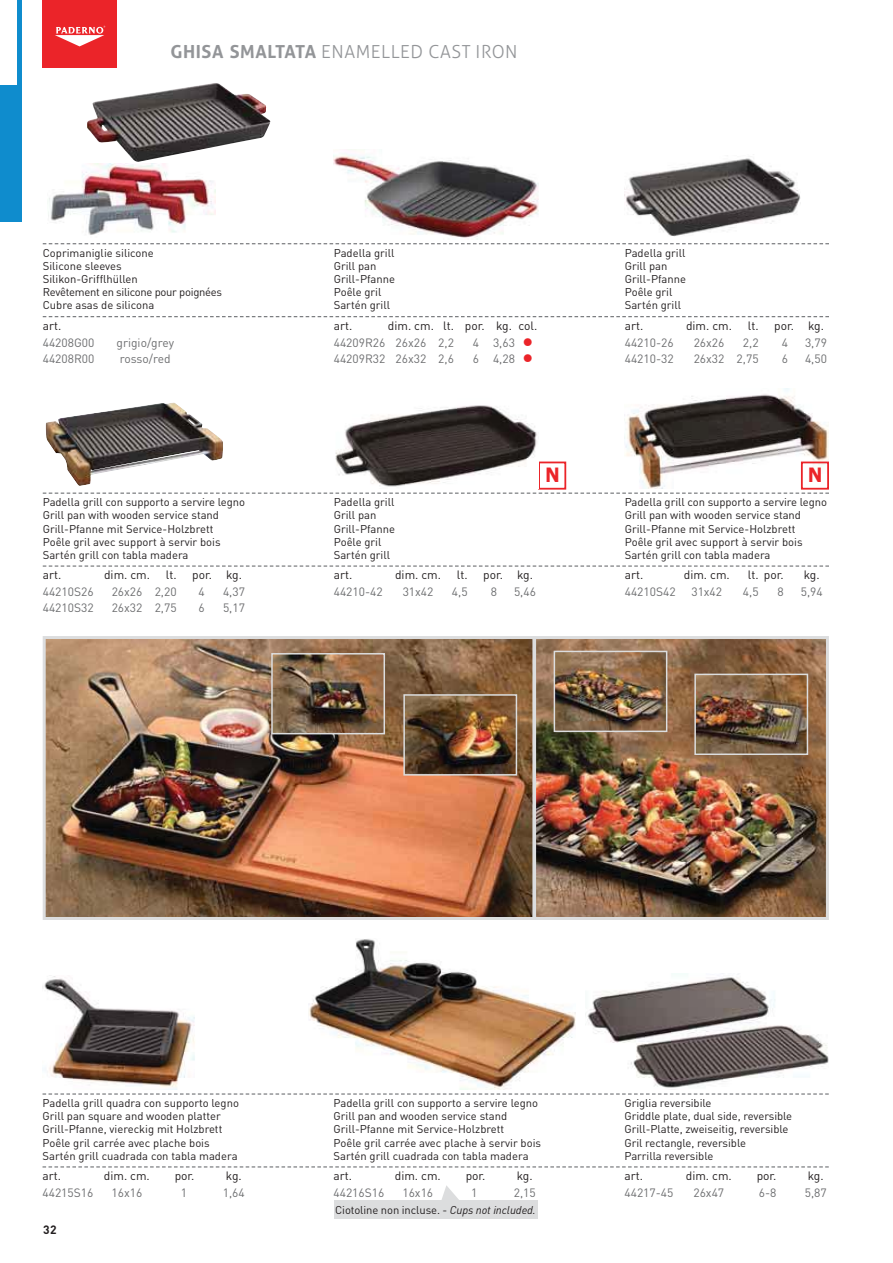
<style>
.page{position:relative;width:893px;height:1263px;background:#fff}
.page>*{position:absolute;margin:0;border:0;box-sizing:border-box;transform-origin:0 0}
.t1{font:700 19.8px "Verdana";color:#eb2429;scale:.88 1}
.t2{font:300 18px "Aller";letter-spacing:.03em;color:#939598}
.t3{font:12px "DIN";color:#6d6e70}
.t4{font:12px "DIN";color:#231f20}
.t5{font:700 12px "DIN";color:#231f20}
.t6{font:11.25px/13.2px "DIN";color:#231f20}
.s1{font-weight:700}
.s2{font-style:italic}
</style>
<div class="page">
<div style="left:42px;top:0;width:75px;height:67px;background:#eb2429"></div>
<svg style="left:55px;top:26px;width:50px;height:20px"></svg>
<div style="left:0;top:85px;width:21px;height:137px;background:#0f8ccd"></div>
<hr style="left:17px;top:0;width:4px;height:207px;background:#0f8ccd">
<img style="left:48px;top:163px;width:167px;height:72px">
<svg style="left:43px;top:316px;width:786px;height:1px"></svg>
<svg style="left:43px;top:243px;width:786px;height:1px"></svg>
<img style="left:334px;top:149px;width:204px;height:90px">
<img style="left:625px;top:158px;width:175px;height:79px">
<img style="left:87px;top:83px;width:183px;height:79px">
<div style="left:538px;top:462px;width:28px;height:28px;border:2px solid #eb2429"></div>
<img style="left:46px;top:402px;width:177px;height:84px">
<svg style="left:43px;top:565px;width:786px;height:2px"></svg>
<svg style="left:43px;top:493px;width:786px;height:1px"></svg>
<img style="left:335px;top:405px;width:202px;height:82px">
<img style="left:625px;top:388px;width:204px;height:101px">
<div style="left:801px;top:462px;width:28px;height:28px;border:2px solid #eb2429"></div>
<svg style="left:437px;top:1185px;width:32px;height:16px"></svg>
<div style="left:333px;top:1201px;width:204px;height:18px;background:#dcddde"></div>
<img style="left:44px;top:976px;width:151px;height:113px">
<svg style="left:43px;top:1166px;width:786px;height:2px"></svg>
<svg style="left:43px;top:1093px;width:786px;height:2px"></svg>
<img style="left:308px;top:939px;width:268px;height:150px">
<img style="left:585px;top:973px;width:244px;height:115px">
<img style="left:47px;top:640px;width:484px;height:276px">
<div style="left:43px;top:636px;width:492px;height:284px;border:3px solid #dcddde"></div>
<img style="left:537px;top:640px;width:288px;height:276px">
<div style="left:533px;top:636px;width:296px;height:284px;border:3px solid #dcddde"></div>
<img style="left:274px;top:656px;width:108px;height:75px">
<div style="left:271px;top:653px;width:114px;height:81px;border:2px solid #dcddde"></div>
<img style="left:557px;top:654px;width:107px;height:75px">
<div style="left:554px;top:651px;width:113px;height:81px;border:2px solid #dcddde"></div>
<img style="left:697px;top:677px;width:108px;height:75px">
<div style="left:694px;top:674px;width:114px;height:81px;border:2px solid #dcddde"></div>
<img style="left:406px;top:697px;width:108px;height:76px">
<div style="left:403px;top:694px;width:114px;height:82px;border:2px solid #dcddde"></div>
<h2 class="t2" style="left:171px;top:45px;width:348px"><span class="s1">GHISA SMALTATA</span> ENAMELLED CAST IRON</h2>
<p class="t6" style="left:43px;top:247px;width:181px">Coprimaniglie silicone<br>Silicone sleeves<br>Silikon-Grifflhüllen<br>Revêtement en silicone pour poignées<br>Cubre asas de silicona</p>
<p class="t4" style="left:43px;top:321px;width:20px">art.</p>
<p class="t3" style="left:43px;top:338px;width:53px">44208G00</p>
<p class="t3" style="left:117px;top:338px;width:59px">grigio/grey</p>
<p class="t3" style="left:43px;top:354px;width:53px">44208R00</p>
<p class="t3" style="left:120px;top:354px;width:52px">rosso/red</p>
<p class="t6" style="left:43px;top:497px;width:204px">Padella grill con supporto a servire legno Grill pan with wooden service stand Grill-Pfanne mit Service-Holzbrett<br>Poêle gril avec support à servir bois Sartén grill con tabla madera</p>
<p class="t4" style="left:43px;top:571px;width:20px">art.</p>
<p class="t4" style="left:104px;top:571px;width:47px">dim. cm.</p>
<p class="t4" style="left:166px;top:571px;width:78px">lt. por. kg.</p>
<p class="t3" style="left:43px;top:587px;width:52px">44210S26</p>
<p class="t3" style="left:112px;top:587px;width:66px">26x26 2,20</p>
<p class="t3" style="left:199px;top:587px;width:8px">4</p>
<p class="t3" style="left:223px;top:587px;width:23px">4,37</p>
<p class="t3" style="left:43px;top:604px;width:52px">44210S32</p>
<p class="t3" style="left:112px;top:604px;width:66px">26x32 2,75</p>
<p class="t3" style="left:199px;top:604px;width:8px">6</p>
<p class="t3" style="left:223px;top:604px;width:23px">5,17</p>
<p class="t6" style="left:334px;top:247px;width:63px">Padella grill<br>Grill pan<br>Grill-Pfanne<br>Poêle gril<br>Sartén grill</p>
<p class="t4" style="left:334px;top:321px;width:20px">art.</p>
<p class="t4" style="left:388px;top:321px;width:151px">dim. cm. lt. por. kg. col.</p>
<p class="t3" style="left:334px;top:338px;width:122px">44209R26 26x26 2,2</p>
<p class="t3" style="left:473px;top:338px;width:44px">4 3,63</p>
<p class="t3" style="left:334px;top:354px;width:122px">44209R32 26x32 2,6</p>
<p class="t3" style="left:473px;top:354px;width:44px">6 4,28</p>
<p class="t6" style="left:334px;top:497px;width:63px">Padella grill<br>Grill pan<br>Grill-Pfanne<br>Poêle gril<br>Sartén grill</p>
<p class="t4" style="left:334px;top:571px;width:20px">art.</p>
<p class="t4" style="left:395px;top:571px;width:47px">dim. cm.</p>
<p class="t4" style="left:457px;top:571px;width:78px">lt. por. kg.</p>
<p class="t3" style="left:334px;top:587px;width:50px">44210-42</p>
<p class="t3" style="left:403px;top:587px;width:32px">31x42</p>
<p class="t3" style="left:452px;top:587px;width:17px">4,5</p>
<p class="t3" style="left:491px;top:587px;width:8px">8</p>
<p class="t3" style="left:514px;top:587px;width:23px">5,46</p>
<h1 class="t1" style="left:545px;top:464px;width:18px">N</h1>
<p class="t6" style="left:625px;top:247px;width:63px">Padella grill<br>Grill pan<br>Grill-Pfanne<br>Poêle gril<br>Sartén grill</p>
<p class="t4" style="left:625px;top:321px;width:20px">art.</p>
<p class="t4" style="left:686px;top:321px;width:47px">dim. cm.</p>
<p class="t4" style="left:748px;top:321px;width:78px">lt. por. kg.</p>
<p class="t3" style="left:625px;top:338px;width:50px">44210-26</p>
<p class="t3" style="left:694px;top:338px;width:32px">26x26</p>
<p class="t3" style="left:743px;top:338px;width:17px">2,2</p>
<p class="t3" style="left:782px;top:338px;width:8px">4</p>
<p class="t3" style="left:805px;top:338px;width:23px">3,79</p>
<p class="t3" style="left:625px;top:354px;width:50px">44210-32</p>
<p class="t3" style="left:694px;top:354px;width:66px">26x32 2,75</p>
<p class="t3" style="left:782px;top:354px;width:8px">6</p>
<p class="t3" style="left:805px;top:354px;width:23px">4,50</p>
<h1 class="t1" style="left:808px;top:464px;width:18px">N</h1>
<p class="t6" style="left:625px;top:497px;width:204px">Padella grill con supporto a servire legno Grill pan with wooden service stand Grill-Pfanne mit Service-Holzbrett<br>Poêle gril avec support à servir bois Sartén grill con tabla madera</p>
<p class="t4" style="left:625px;top:571px;width:20px">art.</p>
<p class="t4" style="left:684px;top:571px;width:47px">dim. cm.</p>
<p class="t4" style="left:748px;top:571px;width:37px">lt. por.</p>
<p class="t4" style="left:804px;top:571px;width:17px">kg.</p>
<p class="t3" style="left:625px;top:587px;width:52px">44210S42</p>
<p class="t3" style="left:691px;top:587px;width:32px">31x42</p>
<p class="t3" style="left:743px;top:587px;width:17px">4,5</p>
<p class="t3" style="left:777px;top:587px;width:8px">8</p>
<p class="t3" style="left:801px;top:587px;width:23px">5,94</p>
<p class="t6" style="left:43px;top:1098px;width:198px">Padella grill quadra con supporto legno Grill pan square and wooden platter Grill-Pfanne, viereckig mit Holzbrett Poêle gril carrée avec plache bois Sartén grill cuadrada con tabla madera</p>
<p class="t4" style="left:43px;top:1172px;width:20px">art.</p>
<p class="t4" style="left:104px;top:1172px;width:47px">dim. cm.</p>
<p class="t4" style="left:175px;top:1172px;width:21px">por.</p>
<p class="t4" style="left:226px;top:1172px;width:17px">kg.</p>
<p class="t3" style="left:43px;top:1188px;width:52px">44215S16</p>
<p class="t3" style="left:111px;top:1188px;width:32px">16x16</p>
<p class="t3" style="left:181px;top:1188px;width:8px">1</p>
<p class="t3" style="left:223px;top:1188px;width:23px">1,64</p>
<p class="t5" style="left:43px;top:1221px;width:15px">32</p>
<p class="t6" style="left:333px;top:1098px;width:209px">Padella grill con supporto a servire legno Grill pan and wooden service stand Grill-Pfanne mit Service-Holzbrett<br>Poêle gril carrée avec plache à servir bois Sartén grill cuadrada con tabla madera</p>
<p class="t4" style="left:333px;top:1172px;width:20px">art.</p>
<p class="t4" style="left:395px;top:1172px;width:47px">dim. cm.</p>
<p class="t4" style="left:466px;top:1172px;width:21px">por.</p>
<p class="t4" style="left:517px;top:1172px;width:17px">kg.</p>
<p class="t3" style="left:333px;top:1188px;width:52px">44216S16</p>
<p class="t3" style="left:402px;top:1188px;width:32px">16x16</p>
<p class="t3" style="left:471px;top:1188px;width:8px">1</p>
<p class="t3" style="left:514px;top:1188px;width:23px">2,15</p>
<p class="t6" style="left:335px;top:1204px;width:202px">Ciotoline non incluse. - <span class="s2">Cups not included.</span></p>
<p class="t6" style="left:624px;top:1098px;width:169px">Griglia reversibile<br>Griddle plate, dual side, reversible<br>Grill-Platte, zweiseitig, reversible<br>Gril rectangle, reversible<br>Parrilla reversible</p>
<p class="t4" style="left:624px;top:1172px;width:20px">art.</p>
<p class="t4" style="left:686px;top:1172px;width:47px">dim. cm.</p>
<p class="t4" style="left:757px;top:1172px;width:21px">por.</p>
<p class="t4" style="left:808px;top:1172px;width:17px">kg.</p>
<p class="t3" style="left:624px;top:1188px;width:50px">44217-45</p>
<p class="t3" style="left:693px;top:1188px;width:32px">26x47</p>
<p class="t3" style="left:759px;top:1188px;width:19px">6-8</p>
<p class="t3" style="left:805px;top:1188px;width:23px">5,87</p>
</div>
